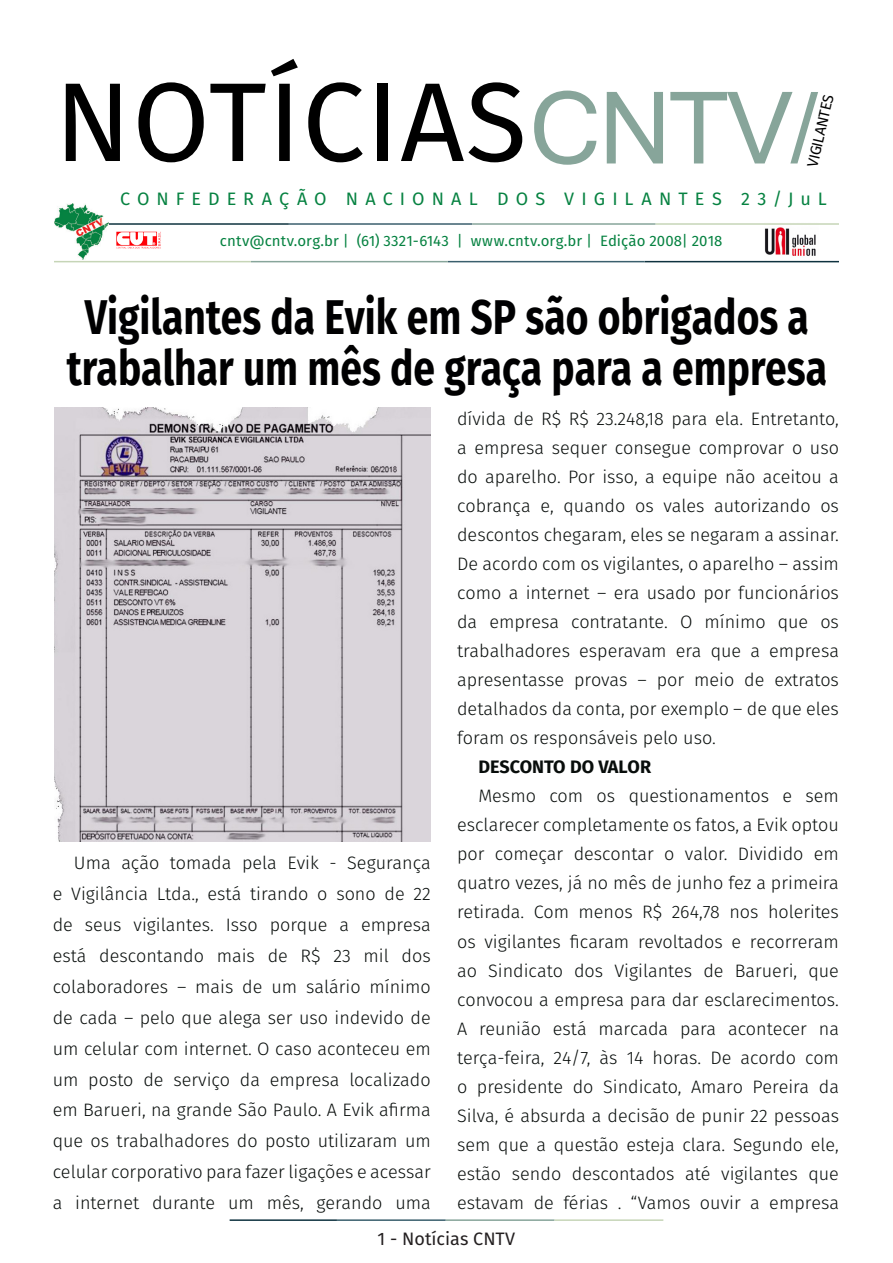
<style>
.page{position:relative;width:893px;height:1263px;background:#fff}
.page>*{position:absolute;margin:0;border:0;box-sizing:border-box;transform-origin:0 0}
.t1{font:112.2px "Fira Sans";letter-spacing:.01em;color:#000}
.t2{font:111px "Latha";color:#87a59a}
.t3{font:700 48.75px/51px "Fira Sans";color:#000001;text-align:center;scale:.8 1}
.t4{font:300 18px/29.1px "Fira Sans";color:#080d0b;text-align:justify}
.t5{font:18px "Fira Sans";letter-spacing:.395em;color:#068241}
.t6{font:700 18px "Fira Sans";color:#080d0b}
.t7{font:18px "Fira Sans";color:#231f20}
.t8{font:15px "Fira Sans";letter-spacing:.005em;color:#068241}
.t9{font:15px "Fira Sans";color:#000001}
</style>
<div class="page">
<hr style="left:230px;top:1219px;width:107px;height:2px;background:#0e323f">
<hr style="left:337px;top:1219px;width:109px;height:2px;background:#3a5f6d">
<hr style="left:446px;top:1219px;width:109px;height:2px;background:#87a59a">
<hr style="left:555px;top:1219px;width:108px;height:2px;background:#c6d5b7">
<img style="left:764px;top:227px;width:54px;height:34px">
<hr style="left:108px;top:223px;width:181px;height:2px;background:#0e323f">
<hr style="left:289px;top:223px;width:183px;height:2px;background:#3a5f6d">
<hr style="left:472px;top:223px;width:184px;height:2px;background:#87a59a">
<hr style="left:656px;top:223px;width:183px;height:2px;background:#c6d5b7">
<hr style="left:645px;top:261px;width:194px;height:1px;background:#0e323f">
<hr style="left:448px;top:261px;width:197px;height:1px;background:#3a5f6d">
<hr style="left:251px;top:261px;width:197px;height:1px;background:#87a59a">
<hr style="left:54px;top:261px;width:197px;height:1px;background:#c6d5b7">
<img style="left:54px;top:203px;width:54px;height:57px">
<img style="left:108px;top:222px;width:61px;height:27px">
<img style="left:55px;top:408px;width:376px;height:433px">
<p class="t1" style="left:55px;top:37px;width:474px">NOTÍCIAS</p>
<p class="t2" style="left:529px;top:40px;width:290px">CNTV/</p>
<p class="t9" style="left:801px;top:164px;width:76px;rotate:-77deg">VIGILANTES</p>
<p class="t5" style="left:120px;top:185px;width:708px">CONFEDERAÇÃO NACIONAL DOS VIGILANTES 23/JuL</p>
<p class="t8" style="left:220px;top:230px;width:504px">cntv@cntv.org.br | (61) 3321-6143 | www.cntv.org.br | Edição 2008| 2018</p>
<p class="t3" style="left:67px;top:288px;width:952px">Vigilantes da Evik em SP são obrigados a trabalhar um mês de graça para a empresa</p>
<p class="t4" style="left:53px;top:848px;width:380px;line-height:30.9px;text-indent:21px">Uma ação tomada pela Evik - Segurança e Vigilância Ltda., está tirando o sono de 22 de seus vigilantes. Isso porque a empresa está descontando mais de R$ 23 mil dos colaboradores – mais de um salário mínimo de cada – pelo que alega ser uso indevido de um celular com internet. O caso aconteceu em um posto de serviço da empresa localizado em Barueri, na grande São Paulo. A Evik afirma que os trabalhadores do posto utilizaram um celular corporativo para fazer ligações e acessar a internet durante um mês, gerando uma</p>
<p class="t4" style="left:457px;top:404px;width:383px">dívida de R$ R$ 23.248,18 para ela. Entretanto, a empresa sequer consegue comprovar o uso do aparelho. Por isso, a equipe não aceitou a cobrança e, quando os vales autorizando os descontos chegaram, eles se negaram a assinar.<br>De acordo com os vigilantes, o aparelho – assim como a internet – era usado por funcionários da empresa contratante. O mínimo que os trabalhadores esperavam era que a empresa apresentasse provas – por meio de extratos detalhados da conta, por exemplo – de que eles foram os responsáveis pelo uso.</p>
<p class="t6" style="left:478px;top:752px;width:174px">DESCONTO DO VALOR</p>
<p class="t4" style="left:457px;top:781px;width:383px;text-indent:21px">Mesmo com os questionamentos e sem esclarecer completamente os fatos, a Evik optou por começar descontar o valor. Dividido em quatro vezes, já no mês de junho fez a primeira retirada. Com menos R$ 264,78 nos holerites os vigilantes ficaram revoltados e recorreram ao Sindicato dos Vigilantes de Barueri, que convocou a empresa para dar esclarecimentos.<br>A reunião está marcada para acontecer na terça-feira, 24/7, às 14 horas. De acordo com o presidente do Sindicato, Amaro Pereira da Silva, é absurda a decisão de punir 22 pessoas sem que a questão esteja clara. Segundo ele, estão sendo descontados até vigilantes que estavam de férias . “Vamos ouvir a empresa</p>
<p class="t7" style="left:378px;top:1225px;width:139px">1 - Notícias CNTV</p>
</div>
